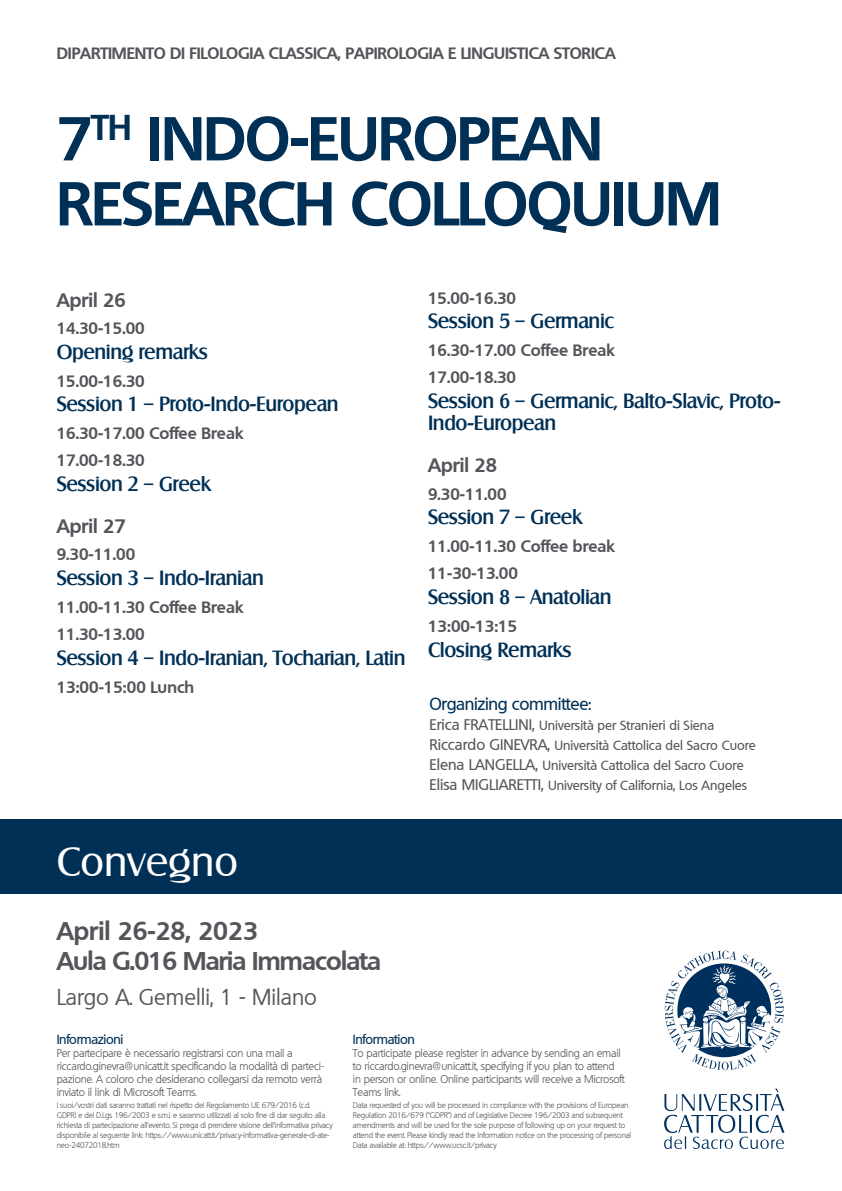
<style>
.page{position:relative;width:842px;height:1191px;background:#fff}
.page>*{position:absolute;margin:0;border:0;box-sizing:border-box;transform-origin:0 0}
.Titolo{font:700 60px/65px "Quebec";letter-spacing:-.015em;color:#003056}
.Evento{font:40px "Salzburg";color:#fff}
.Aula-ora{font:700 25px "Quebec";letter-spacing:-.03em;color:#54555a}
.Data{font:700 25px "Quebec";color:#54555a}
.Luogo{font:22px "Quebec";color:#54555a}
.Titolo_3{font:500 20px/22px "Salzburg";letter-spacing:-.02em;color:#003056}
.date_int{font:700 19px "Quebec";color:#54555a}
.Titolo_2{font:500 17px "Quebec";letter-spacing:-.02em;color:#003056}
.ora{font:700 16px "Quebec";color:#54555a}
.Uni{font:700 16px "Quebec";letter-spacing:-.01em;color:#54555a}
.professore{font:500 13px "Quebec";color:#54555a}
.info_tit{font:500 13px "Quebec";letter-spacing:-.025em;color:#003056}
.info{font:300 11px/13px "Quebec";letter-spacing:-.02em;color:#54555a}
.info-2{font:300 8px/10px "Quebec";letter-spacing:-.025em;color:#54555a}
.s1{font-size:15px}
</style>
<div class="page">
<div style="left:0;top:819px;width:842px;height:75px;background:#003056"></div>
<svg style="left:664px;top:950px;width:120px;height:120px"></svg>
<svg style="left:664px;top:1088px;width:120px;height:61px"></svg>
<p class="Uni" style="left:57px;top:43px;width:561px">DIPARTIMENTO DI FILOLOGIA CLASSICA, PAPIROLOGIA E LINGUISTICA STORICA</p>
<p class="Titolo" style="left:57px;top:105px;width:666px">7<sup>TH</sup> INDO-EUROPEAN<br>RESEARCH COLLOQUIUM</p>
<p class="date_int" style="left:57px;top:287px;width:71px">April 26</p>
<p class="ora" style="left:57px;top:318px;width:90px">14.30-15.00</p>
<p class="Titolo_3" style="left:57px;top:341px;width:153px">Opening remarks</p>
<p class="ora" style="left:57px;top:370px;width:90px">15.00-16.30</p>
<p class="Titolo_3" style="left:57px;top:393px;width:284px">Session 1 – Proto-Indo-European</p>
<p class="ora" style="left:57px;top:422px;width:188px">16.30-17.00 Coffee Break</p>
<p class="ora" style="left:57px;top:450px;width:90px">17.00-18.30</p>
<p class="Titolo_3" style="left:57px;top:473px;width:156px">Session 2 – Greek</p>
<p class="date_int" style="left:57px;top:513px;width:71px">April 27</p>
<p class="ora" style="left:57px;top:544px;width:80px">9.30-11.00</p>
<p class="Titolo_3" style="left:57px;top:567px;width:209px">Session 3 – Indo-Iranian</p>
<p class="ora" style="left:57px;top:596px;width:188px">11.00-11.30 Coffee Break</p>
<p class="ora" style="left:57px;top:624px;width:90px">11.30-13.00</p>
<p class="Titolo_3" style="left:57px;top:647px;width:350px">Session 4 – Indo-Iranian, Tocharian, Latin</p>
<p class="ora" style="left:57px;top:676px;width:139px">13:00-15:00 Lunch</p>
<p class="Evento" style="left:57px;top:837px;width:183px">Convegno</p>
<p class="Data" style="left:57px;top:914px;width:203px">April 26-28, 2023</p>
<p class="Aula-ora" style="left:57px;top:944px;width:326px">Aula G.016 Maria Immacolata</p>
<p class="Luogo" style="left:57px;top:983px;width:262px">Largo A. Gemelli, 1 - Milano</p>
<p class="ora" style="left:428px;top:287px;width:90px">15.00-16.30</p>
<p class="Titolo_3" style="left:428px;top:310px;width:187px">Session 5 – Germanic</p>
<p class="ora" style="left:428px;top:340px;width:188px">16.30-17.00 Coffee Break</p>
<p class="ora" style="left:428px;top:367px;width:90px">17.00-18.30</p>
<p class="Titolo_3" style="left:428px;top:390px;width:354px">Session 6 – Germanic, Balto-Slavic, Proto-<br>Indo-European</p>
<p class="date_int" style="left:428px;top:452px;width:71px">April 28</p>
<p class="ora" style="left:428px;top:483px;width:80px">9.30-11.00</p>
<p class="Titolo_3" style="left:428px;top:506px;width:156px">Session 7 – Greek</p>
<p class="ora" style="left:428px;top:535px;width:188px">11.00-11.30 Coffee break</p>
<p class="ora" style="left:428px;top:563px;width:91px">11-30-13.00</p>
<p class="Titolo_3" style="left:428px;top:586px;width:185px">Session 8 – Anatolian</p>
<p class="ora" style="left:428px;top:615px;width:91px">13:00-13:15</p>
<p class="Titolo_3" style="left:428px;top:638px;width:145px">Closing Remarks</p>
<p class="Titolo_2" style="left:429px;top:693px;width:164px">Organizing committee:</p>
<p class="professore" style="left:429px;top:717px;width:286px"><span class="s1">Erica FRATELLINI,</span> Università per Stranieri di Siena</p>
<p class="professore" style="left:429px;top:737px;width:328px"><span class="s1">Riccardo GINEVRA,</span> Università Cattolica del Sacro Cuore</p>
<p class="professore" style="left:429px;top:757px;width:316px"><span class="s1">Elena LANGELLA,</span> Università Cattolica del Sacro Cuore</p>
<p class="professore" style="left:429px;top:776px;width:319px"><span class="s1">Elisa MIGLIARETTI,</span> University of California, Los Angeles</p>
<p class="info_tit" style="left:57px;top:1030px;width:68px">Informazioni</p>
<p class="info" style="left:57px;top:1046px;width:269px">Per partecipare è necessario registrarsi con una mail a riccardo.ginevra@unicatt.it specificando la modalità di parteci&shy;pazione. A coloro che desiderano collegarsi da remoto verrà inviato il link di Microsoft Teams.</p>
<p class="info-2" style="left:57px;top:1100px;width:277px">I suoi/vostri dati saranno trattati nel rispetto del Regolamento UE 679/2016 (c.d.<br>GDPR) e del D.Lgs 196/2003 e s.m.i. e saranno utilizzati al solo fine di dar seguito alla richiesta di partecipazione all’evento. Si prega di prendere visione dell’informativa privacy disponibile al seguente link: https://www.unicatt.it/privacy-informativa-generale-di-ate&shy;neo-24072018.htm</p>
<p class="info_tit" style="left:353px;top:1030px;width:63px">Information</p>
<p class="info" style="left:353px;top:1046px;width:273px">To participate please register in advance by sending an email to riccardo.ginevra@unicatt.it, specifying if you plan to attend in person or online. Online participants will receive a Microsoft Teams link.</p>
<p class="info-2" style="left:353px;top:1100px;width:280px">Data requested of you will be processed in compliance with the provisions of European Regulation 2016/679 (“GDPR”) and of Legislative Decree 196/2003 and subsequent amendments and will be used for the sole purpose of following up on your request to attend the event. Please kindly read the Information notice on the processing of personal Data available at: https://www.ucsc.it/privacy</p>
</div>
